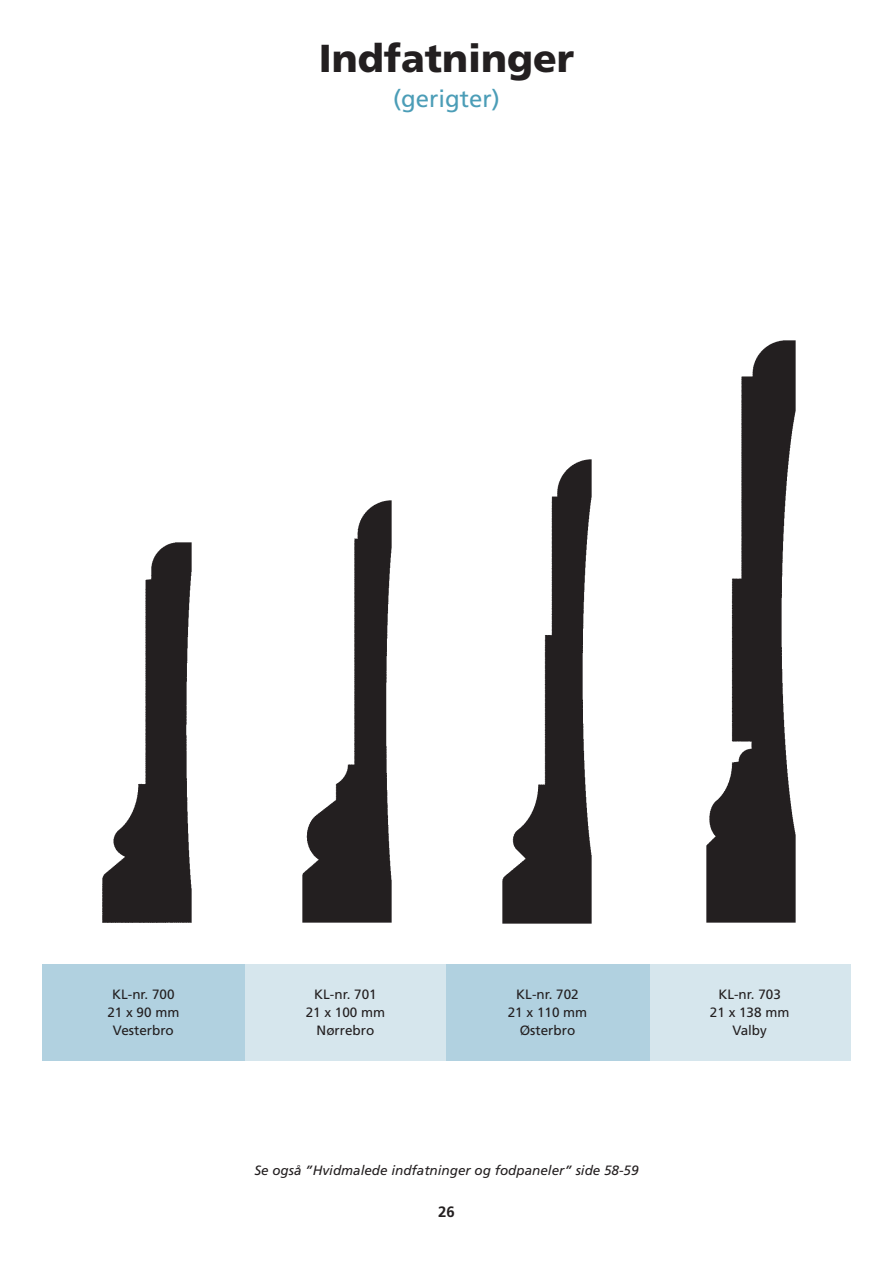
<style>
.page{position:relative;width:893px;height:1263px;background:#fff}
.page>*{position:absolute;margin:0;border:0;box-sizing:border-box;transform-origin:0 0}
.t1{font:900 39px "Frutiger";color:#231f20}
.t2{font:24px "Frutiger";color:#4b9db7}
.t3{font:700 15px "Frutiger";color:#231f20}
.t4{font:13.5px/18px "Frutiger";color:#231f20;text-align:center}
.t5{font:italic 13.5px "Frutiger";color:#231f20}
</style>
<div class="page">
<div style="left:43px;top:965px;width:807px;height:96px;background:#b1d1e0"></div>
<div style="left:245px;top:965px;width:201px;height:96px;background:#d6e6ed"></div>
<div style="left:650px;top:965px;width:200px;height:96px;background:#d6e6ed"></div>
<img style="left:102px;top:543px;width:89px;height:380px">
<img style="left:302px;top:501px;width:90px;height:422px">
<img style="left:502px;top:459px;width:90px;height:465px">
<img style="left:707px;top:340px;width:89px;height:583px">
<h1 class="t1" style="left:319px;top:43px;width:257px">Indfatninger</h1>
<h2 class="t2" style="left:393px;top:89px;width:108px">(gerigter)</h2>
<p class="t4" style="left:107px;top:986px;width:73px">KL-nr. 700<br>21 x 90 mm<br>Vesterbro</p>
<p class="t4" style="left:306px;top:986px;width:81px">KL-nr. 701<br>21 x 100 mm<br>Nørrebro</p>
<p class="t4" style="left:508px;top:986px;width:81px">KL-nr. 702<br>21 x 110 mm<br>Østerbro</p>
<p class="t4" style="left:710px;top:986px;width:81px">KL-nr. 703<br>21 x 138 mm<br>Valby</p>
<p class="t5" style="left:254px;top:1165px;width:386px">Se også ”Hvidmalede indfatninger og fodpaneler” side 58-59</p>
<p class="t3" style="left:438px;top:1206px;width:18px">26</p>
</div>
